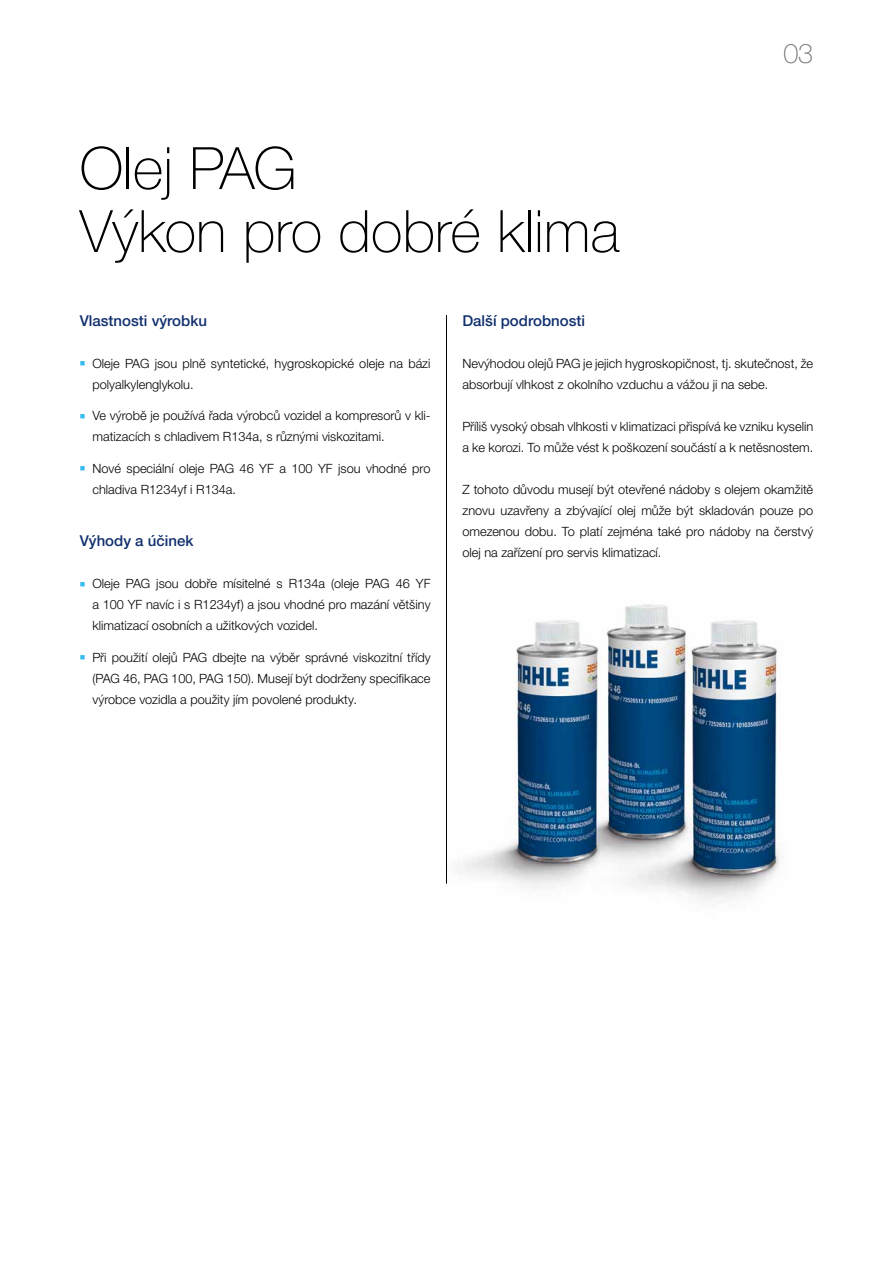
<style>
.page{position:relative;width:893px;height:1263px;background:#fff}
.page>*{position:absolute;margin:0;border:0;box-sizing:border-box;transform-origin:0 0}
.t1{font:100 58.5px/63px "Helvetica Neue LTW1 G";color:#000}
.t2{font:100 27px "Helvetica Neue LTW1 G";color:#706f6f}
.t3{font:500 15px "Helvetica Neue LTW1 G";color:#11306e}
.t4{font:300 12.75px/21px "Helvetica Neue LTW1 G";color:#000}
.s1{color:#36bcee}
</style>
<div class="page">
<hr style="left:446px;top:315px;width:1px;height:569px;background:#000">
<img style="left:463px;top:604px;width:318px;height:297px">
<h1 class="t1" style="left:80px;top:137px;width:541px">Olej PAG<br>Výkon pro dobré klima</h1>
<h2 class="t2" style="left:783px;top:37px;width:31px">03</h2>
<p class="t3" style="left:80px;top:311px;width:129px">Vlastnosti výrobku</p>
<p class="t4" style="left:92px;top:352px;width:340px;text-indent:-13px"><span class="s1">■</span> Oleje PAG jsou plně syntetické, hygroskopické oleje na bázi polyalkylenglykolu.</p>
<p class="t4" style="left:92px;top:405px;width:340px;text-indent:-13px"><span class="s1">■</span> Ve výrobě je používá řada výrobců vozidel a kompresorů v kli&shy;matizacích s chladivem R134a, s různými viskozitami.</p>
<p class="t4" style="left:92px;top:457px;width:340px;text-indent:-13px"><span class="s1">■</span> Nové speciální oleje PAG 46 YF a 100 YF jsou vhodné pro chladiva R1234yf i R134a.</p>
<p class="t3" style="left:80px;top:532px;width:115px">Výhody a účinek</p>
<p class="t4" style="left:92px;top:573px;width:340px;text-align:justify;text-indent:-13px"><span class="s1">■</span> Oleje PAG jsou dobře mísitelné s R134a (oleje PAG 46 YF a 100 YF navíc i s R1234yf) a jsou vhodné pro mazání většiny klimatizací osobních a užitkových vozidel.</p>
<p class="t4" style="left:92px;top:646px;width:340px;text-align:justify;text-indent:-13px"><span class="s1">■</span> Při použití olejů PAG dbejte na výběr správné viskozitní třídy (PAG 46, PAG 100, PAG 150). Musejí být dodrženy specifikace výrobce vozidla a použity jím povolené produkty.</p>
<p class="t3" style="left:462px;top:311px;width:124px">Další podrobnosti</p>
<p class="t4" style="left:462px;top:352px;width:352px">Nevýhodou olejů PAG je jejich hygroskopičnost, tj. skutečnost, že absorbují vlhkost z okolního vzduchu a vážou ji na sebe.</p>
<p class="t4" style="left:462px;top:415px;width:352px">Příliš vysoký obsah vlhkosti v klimatizaci přispívá ke vzniku kyselin a ke korozi. To může vést k poškození součástí a k netěsnostem.</p>
<p class="t4" style="left:462px;top:478px;width:352px;text-align:justify">Z tohoto důvodu musejí být otevřené nádoby s olejem okamžitě znovu uzavřeny a zbývající olej může být skladován pouze po omezenou dobu. To platí zejména také pro nádoby na čerstvý olej na zařízení pro servis klimatizací.</p>
</div>
